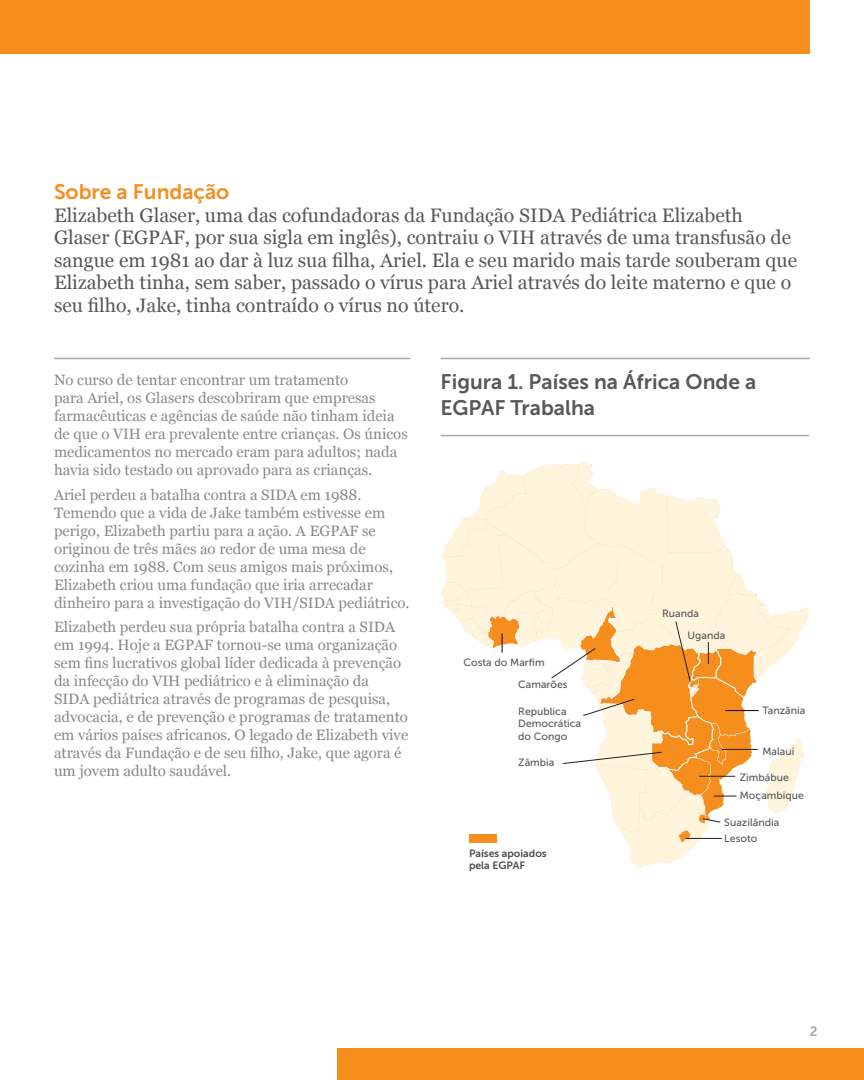
<style>
.page{position:relative;width:864px;height:1080px;background:#fff}
.page>*{position:absolute;margin:0;border:0;box-sizing:border-box;transform-origin:0 0}
.SubjectSub{font:21px/25.2px "Museo Sans 700";color:#57585a}
.SubjectSub-2{font:21px "Museo Sans 700";color:#f68e1e}
.ParaLede{font:19.5px/22.5px "Georgia";color:#57585a}
.body{font:15px/18px "Georgia";color:#87898c}
.PullQuote{font:13.5px "Museo Sans 700";color:#a6a8ab}
.t1{font:10.5px/12.6px "Museo Sans 500";color:#595959}
.t2{font:10.5px/12.6px "Museo Sans 700";color:#4d4d4d}
</style>
<div class="page">
<div style="left:0;top:0;width:809px;height:53px;background:#f68e1e"></div>
<div style="left:338px;top:1048px;width:526px;height:32px;background:#f68e1e"></div>
<hr style="left:54px;top:358px;width:356px;height:1px;background:#a6a8ab">
<hr style="left:441px;top:358px;width:369px;height:1px;background:#a6a8ab">
<svg style="left:441px;top:462px;width:367px;height:405px"></svg>
<hr style="left:686px;top:838px;width:36px;height:1px;background:#231f20">
<hr style="left:441px;top:435px;width:368px;height:1px;background:#a6a8ab">
<p class="SubjectSub-2" style="left:54px;top:180px;width:177px">Sobre a Fundação</p>
<p class="ParaLede" style="left:54px;top:203px;width:745px">Elizabeth Glaser, uma das cofundadoras da Fundação SIDA Pediátrica Elizabeth Glaser (EGPAF, por sua sigla em inglês), contraiu o VIH através de uma transfusão de sangue em 1981 ao dar à luz sua filha, Ariel. Ela e seu marido mais tarde souberam que Elizabeth tinha, sem saber, passado o vírus para Ariel através do leite materno e que o seu filho, Jake, tinha contraído o vírus no útero.</p>
<p class="body" style="left:54px;top:370px;width:355px">No curso de tentar encontrar um tratamento<br>para Ariel, os Glasers descobriram que empresas farmacêuticas e agências de saúde não tinham ideia de que o VIH era prevalente entre crianças. Os únicos medicamentos no mercado eram para adultos; nada havia sido testado ou aprovado para as crianças.</p>
<p class="body" style="left:54px;top:485px;width:357px">Ariel perdeu a batalha contra a SIDA em 1988.<br>Temendo que a vida de Jake também estivesse em perigo, Elizabeth partiu para a ação. A EGPAF se originou de três mães ao redor de uma mesa de cozinha em 1988. Com seus amigos mais próximos, Elizabeth criou uma fundação que iria arrecadar dinheiro para a investigação do VIH/SIDA pediátrico.</p>
<p class="body" style="left:54px;top:618px;width:356px">Elizabeth perdeu sua própria batalha contra a SIDA em 1994. Hoje a EGPAF tornou-se uma organização sem fins lucrativos global líder dedicada à prevenção da infecção do VIH pediátrico e à eliminação da<br>SIDA pediátrica através de programas de pesquisa, advocacia, e de prevenção e programas de tratamento em vários países africanos. O legado de Elizabeth vive através da Fundação e de seu filho, Jake, que agora é um jovem adulto saudável.</p>
<p class="SubjectSub" style="left:441px;top:369px;width:317px">Figura 1. Países na África Onde a<br>EGPAF Trabalha</p>
<p class="t1" style="left:662px;top:607px;width:38px">Ruanda</p>
<p class="t1" style="left:464px;top:656px;width:83px">Costa do Marfim</p>
<p class="t1" style="left:518px;top:678px;width:51px">Camarões</p>
<p class="t1" style="left:518px;top:705px;width:64px">Republica<br>Democrática do Congo</p>
<p class="t1" style="left:518px;top:756px;width:38px">Zâmbia</p>
<p class="t2" style="left:469px;top:847px;width:79px">Países apoiados pela EGPAF</p>
<p class="t1" style="left:688px;top:629px;width:39px">Uganda</p>
<p class="t1" style="left:762px;top:704px;width:44px">Tanzânia</p>
<p class="t1" style="left:762px;top:745px;width:33px">Malaui</p>
<p class="t1" style="left:740px;top:790px;width:66px">Moçambique</p>
<p class="t1" style="left:740px;top:771px;width:51px">Zimbábue</p>
<p class="t1" style="left:724px;top:816px;width:56px">Suazilândia</p>
<p class="t1" style="left:724px;top:832px;width:35px">Lesoto</p>
<p class="PullQuote" style="left:810px;top:1024px;width:9px">2</p>
</div>
